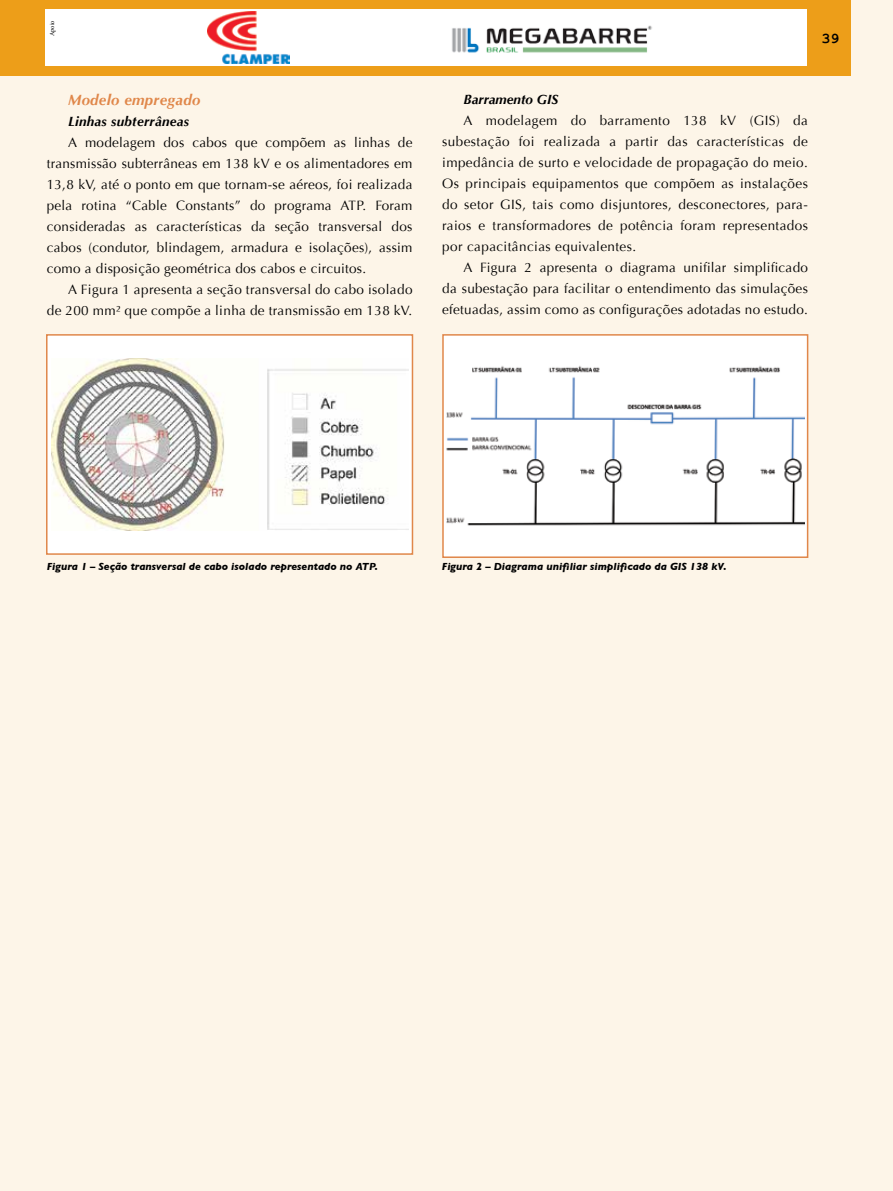
<style>
.page{position:relative;width:893px;height:1191px;background:#fdf5e8}
.page>*{position:absolute;margin:0;border:0;box-sizing:border-box;transform-origin:0 0}
.t1{font:italic 700 15px "Optima";letter-spacing:.02em;color:#e0874a}
.t2{font:700 15px "Courier New";color:#000}
.t3{font:13.5px/21px "Optima";letter-spacing:.03em;color:#000;text-align:justify}
.t4{font:italic 700 13.5px "Optima";letter-spacing:.02em;color:#000}
.t5{font:italic 700 13.5px "Optima";color:#000}
.t6{font:italic 700 10.5px "Gill Sans";color:#000}
.t7{font:6.3px "Minion Pro";letter-spacing:-.005em;color:#000}
</style>
<div class="page">
<div style="left:0;top:0;width:850px;height:76px;background:#ed9e19"></div>
<div style="left:45px;top:9px;width:761px;height:57px;background:#fff"></div>
<img style="left:452px;top:25px;width:200px;height:28px">
<img style="left:207px;top:11px;width:82px;height:52px">
<div style="left:46px;top:334px;width:367px;height:221px;background:#fff;border:2px solid #e0874a"></div>
<img style="left:51px;top:358px;width:357px;height:173px">
<div style="left:442px;top:334px;width:366px;height:224px;background:#fff;border:2px solid #e0874a"></div>
<img style="left:446px;top:365px;width:359px;height:161px">
<p class="t7" style="left:48px;top:36px;width:17px;rotate:-90deg">Apoio</p>
<p class="t1" style="left:68px;top:91px;width:134px">Modelo empregado</p>
<p class="t4" style="left:68px;top:113px;width:123px">Linhas subterrâneas</p>
<p class="t3" style="left:47px;top:132px;width:367px;text-indent:21px">A modelagem dos cabos que compõem as linhas de transmissão subterrâneas em 138 kV e os alimentadores em 13,8 kV, até o ponto em que tornam-se aéreos, foi realizada pela rotina “Cable Constants” do programa ATP. Foram consideradas as características da seção transversal dos cabos (condutor, blindagem, armadura e isolações), assim como a disposição geométrica dos cabos e circuitos.</p>
<p class="t3" style="left:47px;top:279px;width:367px;text-align:right">A Figura 1 apresenta a seção transversal do cabo isolado<br>de 200 mm² que compõe a linha de transmissão em 138 kV.</p>
<p class="t2" style="left:821px;top:29px;width:19px">39</p>
<p class="t5" style="left:463px;top:91px;width:97px">Barramento GIS</p>
<p class="t3" style="left:442px;top:110px;width:367px;text-indent:21px">A modelagem do barramento 138 kV (GIS) da subestação foi realizada a partir das características de impedância de surto e velocidade de propagação do meio.<br>Os principais equipamentos que compõem as instalações do setor GIS, tais como disjuntores, desconectores, para&shy;raios e transformadores de potência foram representados por capacitâncias equivalentes.</p>
<p class="t3" style="left:442px;top:257px;width:367px;text-indent:21px">A Figura 2 apresenta o diagrama unifilar simplificado da subestação para facilitar o entendimento das simulações efetuadas, assim como as configurações adotadas no estudo.</p>
<p class="t6" style="left:47px;top:561px;width:333px">Figura 1 – Seção transversal de cabo isolado representado no ATP.</p>
<p class="t6" style="left:442px;top:561px;width:286px">Figura 2 – Diagrama unifiliar simplificado da GIS 138 kV.</p>
</div>
